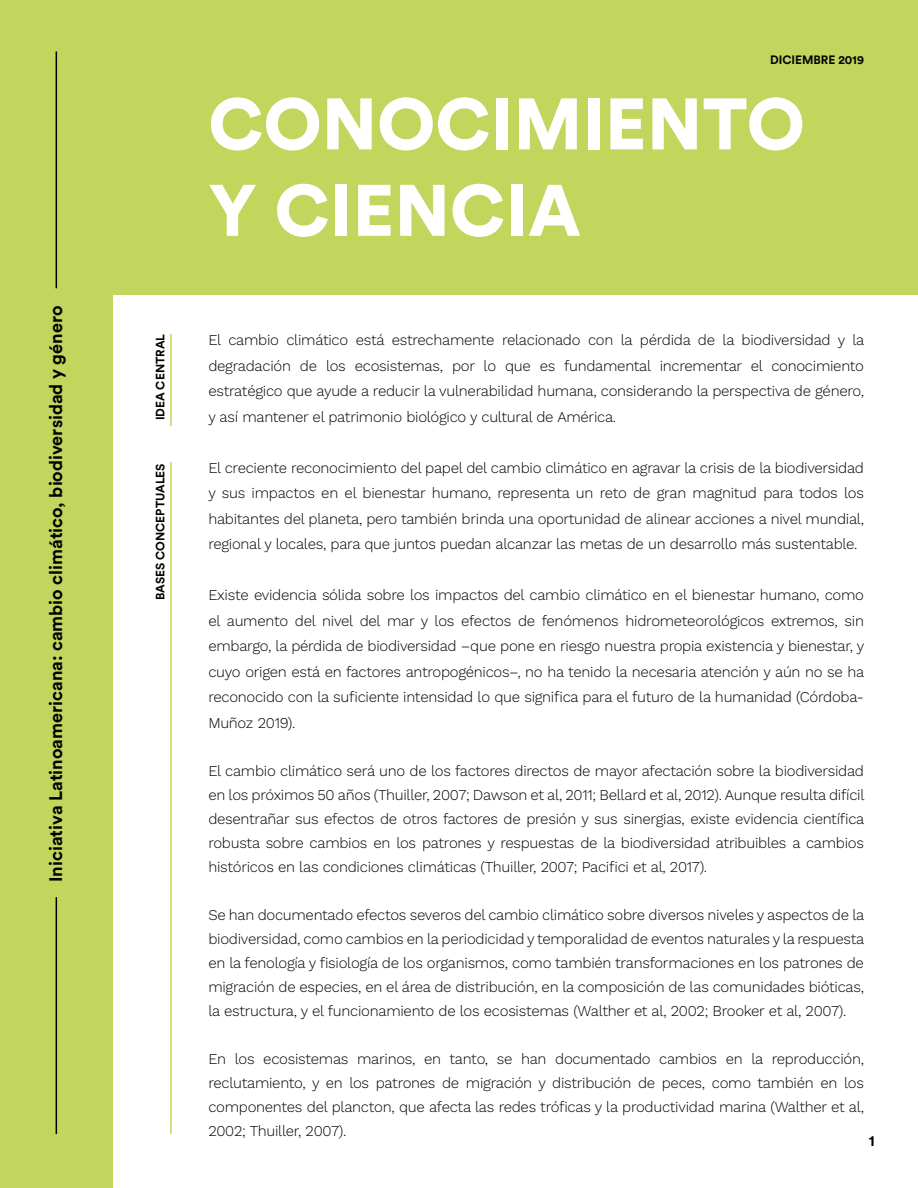
<style>
.page{position:relative;width:918px;height:1188px;background:#fff}
.page>*{position:absolute;margin:0;border:0;box-sizing:border-box;transform-origin:0 0}
.t1{font:900 72px/86.4px "Circular Std";color:#fff}
.t2{font:700 18px "Circular Std";color:#020203}
.t3{font:300 15px/25.5px "Work Sans";letter-spacing:-.02em;color:#000;text-align:justify}
.t4{font:700 15px "Circular Std";color:#000}
.t5{font:700 12px "Circular Std";color:#020203}
</style>
<div class="page">
<div style="left:0;top:0;width:918px;height:294px;background:#c2d55c"></div>
<div style="left:0;top:294px;width:113px;height:894px;background:#c2d55c"></div>
<hr style="left:170px;top:462px;width:2px;height:672px;background:#c2d55c">
<hr style="left:170px;top:334px;width:2px;height:92px;background:#c2d55c">
<hr style="left:56px;top:897px;width:1px;height:237px;background:#020203">
<hr style="left:56px;top:51px;width:1px;height:237px;background:#020203">
<p class="t2" style="left:44px;top:882px;width:578px;rotate:-90deg">Iniciativa Latinoamericana: cambio climático, biodiversidad y género</p>
<p class="t5" style="left:152px;top:420px;width:88px;rotate:-90deg">IDEA CENTRAL</p>
<p class="t5" style="left:152px;top:600px;width:138px;rotate:-90deg">BASES CONCEPTUALES</p>
<p class="t5" style="left:770px;top:52px;width:95px">DICIEMBRE 2019</p>
<h1 class="t1" style="left:208px;top:79px;width:598px">CONOCIMIENTO<br>Y CIENCIA</h1>
<p class="t3" style="left:208px;top:327px;width:658px">El cambio climático está estrechamente relacionado con la pérdida de la biodiversidad y la degradación de los ecosistemas, por lo que es fundamental incrementar el conocimiento estratégico que ayude a reducir la vulnerabilidad humana, considerando la perspectiva de género, y así mantener el patrimonio biológico y cultural de América.</p>
<p class="t3" style="left:208px;top:454px;width:657px">El creciente reconocimiento del papel del cambio climático en agravar la crisis de la biodiversidad y sus impactos en el bienestar humano, representa un reto de gran magnitud para todos los habitantes del planeta, pero también brinda una oportunidad de alinear acciones a nivel mundial, regional y locales, para que juntos puedan alcanzar las metas de un desarrollo más sustentable.</p>
<p class="t3" style="left:208px;top:582px;width:658px">Existe evidencia sólida sobre los impactos del cambio climático en el bienestar humano, como el aumento del nivel del mar y los efectos de fenómenos hidrometeorológicos extremos, sin embargo, la pérdida de biodiversidad –que pone en riesgo nuestra propia existencia y bienestar, y cuyo origen está en factores antropogénicos–, no ha tenido la necesaria atención y aún no se ha reconocido con la suficiente intensidad lo que significa para el futuro de la humanidad (Córdoba-Muñoz 2019).</p>
<p class="t3" style="left:208px;top:758px;width:658px;line-height:24px">El cambio climático será uno de los factores directos de mayor afectación sobre la biodiversidad en los próximos 50 años (Thuiller, 2007; Dawson et al, 2011; Bellard et al, 2012). Aunque resulta difícil desentrañar sus efectos de otros factores de presión y sus sinergias, existe evidencia científica robusta sobre cambios en los patrones y respuestas de la biodiversidad atribuibles a cambios históricos en las condiciones climáticas (Thuiller, 2007; Pacifici et al, 2017).</p>
<p class="t3" style="left:208px;top:902px;width:658px;line-height:24px">Se han documentado efectos severos del cambio climático sobre diversos niveles y aspectos de la biodiversidad, como cambios en la periodicidad y temporalidad de eventos naturales y la respuesta en la fenología y fisiología de los organismos, como también transformaciones en los patrones de migración de especies, en el área de distribución, en la composición de las comunidades bióticas, la estructura, y el funcionamiento de los ecosistemas (Walther et al, 2002; Brooker et al, 2007).</p>
<p class="t3" style="left:208px;top:1046px;width:657px;line-height:24px">En los ecosistemas marinos, en tanto, se han documentado cambios en la reproducción, reclutamiento, y en los patrones de migración y distribución de peces, como también en los componentes del plancton, que afecta las redes tróficas y la productividad marina (Walther et al, 2002; Thuiller, 2007).</p>
<p class="t4" style="left:869px;top:1131px;width:7px">1</p>
</div>
